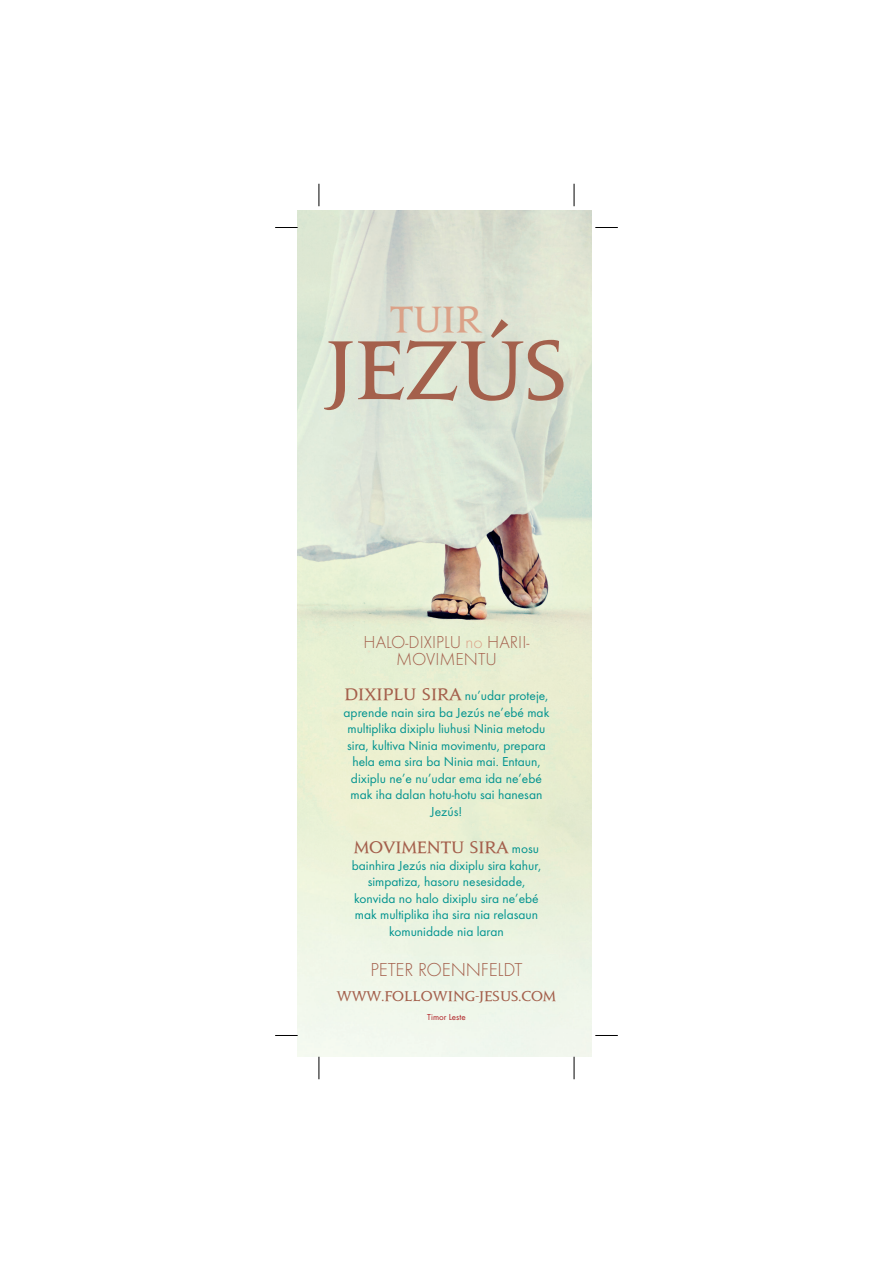
<style>
.page{position:relative;width:893px;height:1263px;background:#fff}
.page>*{position:absolute;margin:0;border:0;box-sizing:border-box;transform-origin:0 0}
.t1{font:700 75px "Jupiter";color:#a4604c}
.t2{font:700 33px "Jupiter";color:#dba187}
.t3{font:300 19.5px "Futura EF";letter-spacing:-.01em;color:#a4604c}
.t4{font:300 18px/16.8px "Futura EF";color:#a4604c;text-align:center}
.t5{font:700 15px "Jupiter";letter-spacing:-.01em;color:#a4604c}
.t6{font:13.5px/16.5px "Futura EF";color:#00938f;text-align:center}
.t7{font:700 12.75px "Jupiter";color:#a4604c}
.t8{font:9px "Futura EF";color:#af1e22}
.s1{color:#dba187}
.s2{font-family:"Jupiter";font-weight:700;font-size:15px;color:#a4604c}
.s3{font-family:"Futura EF";font-weight:400;font-size:13.5px;color:#00938f}
</style>
<div class="page">
<img style="left:298px;top:210px;width:293px;height:847px">
<svg style="left:275px;top:227px;width:23px;height:1px"></svg>
<svg style="left:595px;top:227px;width:23px;height:1px"></svg>
<svg style="left:275px;top:1035px;width:23px;height:1px"></svg>
<svg style="left:595px;top:1035px;width:23px;height:1px"></svg>
<svg style="left:319px;top:184px;width:1px;height:22px"></svg>
<svg style="left:319px;top:1057px;width:1px;height:22px"></svg>
<svg style="left:574px;top:184px;width:1px;height:22px"></svg>
<svg style="left:574px;top:1057px;width:1px;height:22px"></svg>
<p class="t2" style="left:390px;top:296px;width:93px">TUIR</p>
<p class="t1" style="left:325px;top:318px;width:244px">JEZÚS</p>
<p class="t4" style="left:364px;top:634px;width:167px">HALO-DIXIPLU <span class="s1">no</span> HARII-<br>MOVIMENTU</p>
<p class="t6" style="left:344px;top:687px;width:207px"><span class="s2">DIXIPLU SIRA</span> nu’udar proteje, aprende nain sira ba Jezús ne’ebé mak multiplika dixiplu liuhusi Ninia metodu sira, kultiva Ninia movimentu, prepara hela ema sira ba Ninia mai. Entaun, dixiplu ne’e nu’udar ema ida ne’ebé mak iha dalan hotu-hotu sai hanesan<br>Jezús!</p>
<p class="t5" style="left:354px;top:837px;width:187px">MOVIMENTU SIRA <span class="s3">mosu</span></p>
<p class="t6" style="left:352px;top:857px;width:191px">bainhira Jezús nia dixiplu sira kahur, simpatiza, hasoru nesesidade, konvida no halo dixiplu sira ne’ebé mak multiplika iha sira nia relasaun komunidade nia laran</p>
<p class="t3" style="left:370px;top:959px;width:154px">PETER ROENNFELDT</p>
<p class="t7" style="left:337px;top:987px;width:221px">WWW.FOLLOWING-JESUS.COM</p>
<p class="t8" style="left:427px;top:1012px;width:40px">Timor Leste</p>
</div>
